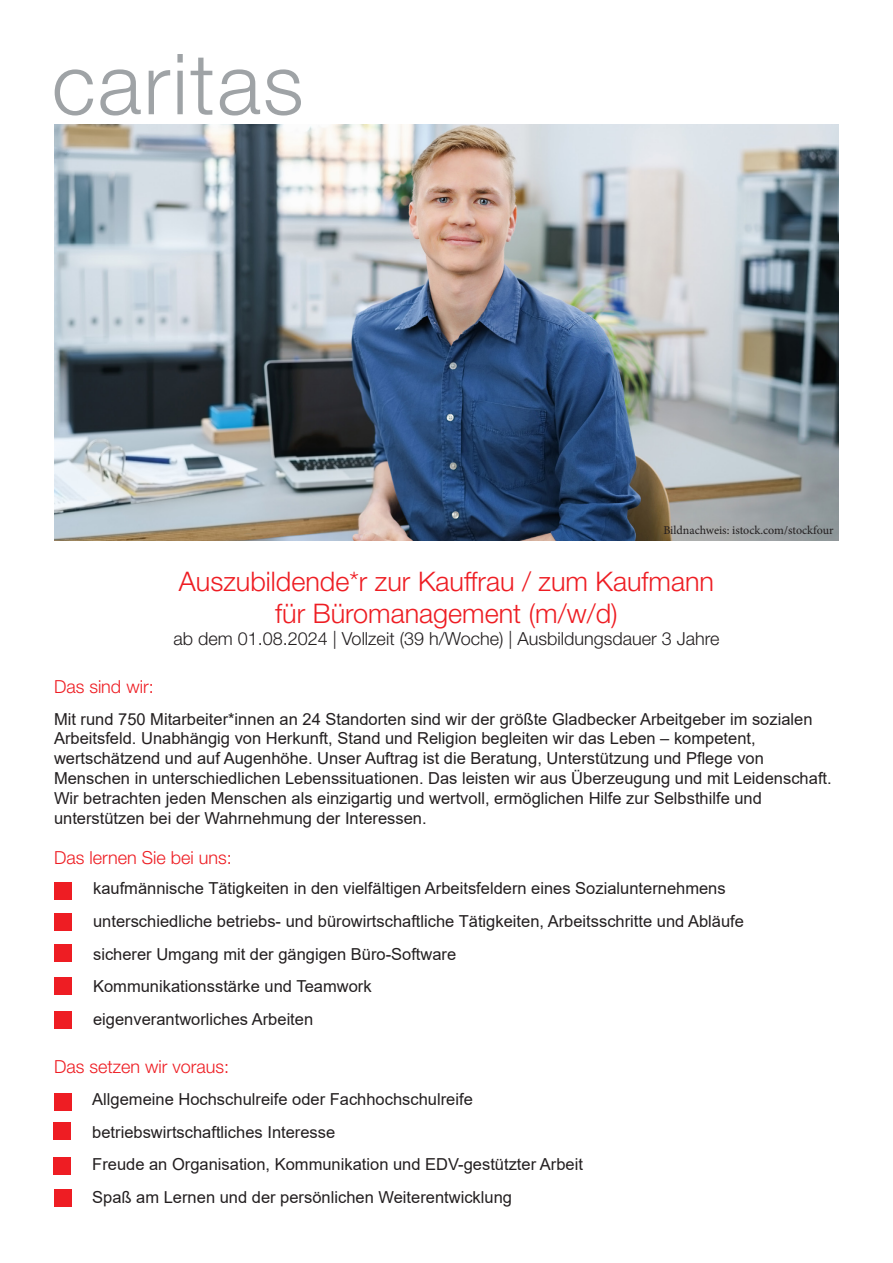
<style>
.page{position:relative;width:893px;height:1263px;background:#fff}
.page>*{position:absolute;margin:0;border:0;box-sizing:border-box;transform-origin:0 0}
.t1{font:300 27px/32.4px "Helvetica Neue LT Pro";color:#ee1d23;text-align:center}
.t2{font:300 18px "Helvetica Neue LT Pro";color:#231f20}
.t3{font:300 18px "Helvetica Neue LT Pro";color:#ee1d23}
.t4{font:16.5px/19.8px "Arial";color:#231f20}
.t5{font:12px "Minion Pro";letter-spacing:-.005em;color:#231f20}
</style>
<div class="page">
<svg style="left:55px;top:69px;width:38px;height:47px"></svg>
<svg style="left:100px;top:69px;width:41px;height:47px"></svg>
<svg style="left:149px;top:70px;width:21px;height:44px"></svg>
<svg style="left:177px;top:54px;width:6px;height:60px"></svg>
<svg style="left:191px;top:58px;width:21px;height:57px"></svg>
<svg style="left:220px;top:69px;width:40px;height:47px"></svg>
<svg style="left:266px;top:69px;width:35px;height:47px"></svg>
<img style="left:54px;top:125px;width:785px;height:415px">
<div style="left:55px;top:882px;width:17px;height:17px;background:#ee1d23"></div>
<div style="left:55px;top:913px;width:17px;height:17px;background:#ee1d23"></div>
<div style="left:55px;top:978px;width:17px;height:17px;background:#ee1d23"></div>
<div style="left:55px;top:945px;width:17px;height:17px;background:#ee1d23"></div>
<div style="left:55px;top:1011px;width:17px;height:17px;background:#ee1d23"></div>
<div style="left:54px;top:1093px;width:17px;height:17px;background:#ee1d23"></div>
<div style="left:54px;top:1122px;width:17px;height:17px;background:#ee1d23"></div>
<div style="left:54px;top:1157px;width:17px;height:17px;background:#ee1d23"></div>
<div style="left:55px;top:1189px;width:17px;height:17px;background:#ee1d23"></div>
<p class="t5" style="left:663px;top:522px;width:172px">Bildnachweis: istock.com/stockfour</p>
<p class="t3" style="left:54px;top:675px;width:101px">Das sind wir:</p>
<p class="t1" style="left:179px;top:565px;width:537px">Auszubildende*r zur Kauffrau / zum Kaufmann für Büromanagement (m/w/d)</p>
<p class="t2" style="left:174px;top:628px;width:547px">ab dem 01.08.2024 | Vollzeit (39 h/Woche) | Ausbildungsdauer 3 Jahre</p>
<p class="t4" style="left:54px;top:709px;width:779px">Mit rund 750 Mitarbeiter*innen an 24 Standorten sind wir der größte Gladbecker Arbeitgeber im sozialen Arbeitsfeld. Unabhängig von Herkunft, Stand und Religion begleiten wir das Leben – kompetent, wertschätzend und auf Augenhöhe. Unser Auftrag ist die Beratung, Unterstützung und Pflege von Menschen in unterschiedlichen Lebenssituationen. Das leisten wir aus Überzeugung und mit Leidenschaft.<br>Wir betrachten jeden Menschen als einzigartig und wertvoll, ermöglichen Hilfe zur Selbsthilfe und unterstützen bei der Wahrnehmung der Interessen.</p>
<p class="t3" style="left:54px;top:846px;width:179px">Das lernen Sie bei uns:</p>
<p class="t4" style="left:93px;top:878px;width:634px">kaufmännische Tätigkeiten in den vielfältigen Arbeitsfeldern eines Sozialunternehmens</p>
<p class="t4" style="left:93px;top:911px;width:652px">unterschiedliche betriebs- und bürowirtschaftliche Tätigkeiten, Arbeitsschritte und Abläufe</p>
<p class="t4" style="left:93px;top:944px;width:365px">sicherer Umgang mit der gängigen Büro-Software</p>
<p class="t4" style="left:93px;top:976px;width:280px">Kommunikationsstärke und Teamwork</p>
<p class="t4" style="left:93px;top:1009px;width:222px">eigenverantworliches Arbeiten</p>
<p class="t3" style="left:54px;top:1055px;width:177px">Das setzen wir voraus:</p>
<p class="t4" style="left:92px;top:1089px;width:382px">Allgemeine Hochschulreife oder Fachhochschulreife</p>
<p class="t4" style="left:92px;top:1122px;width:244px">betriebswirtschaftliches Interesse</p>
<p class="t4" style="left:92px;top:1154px;width:492px">Freude an Organisation, Kommunikation und EDV-gestützter Arbeit</p>
<p class="t4" style="left:92px;top:1187px;width:421px">Spaß am Lernen und der persönlichen Weiterentwicklung</p>
</div>
